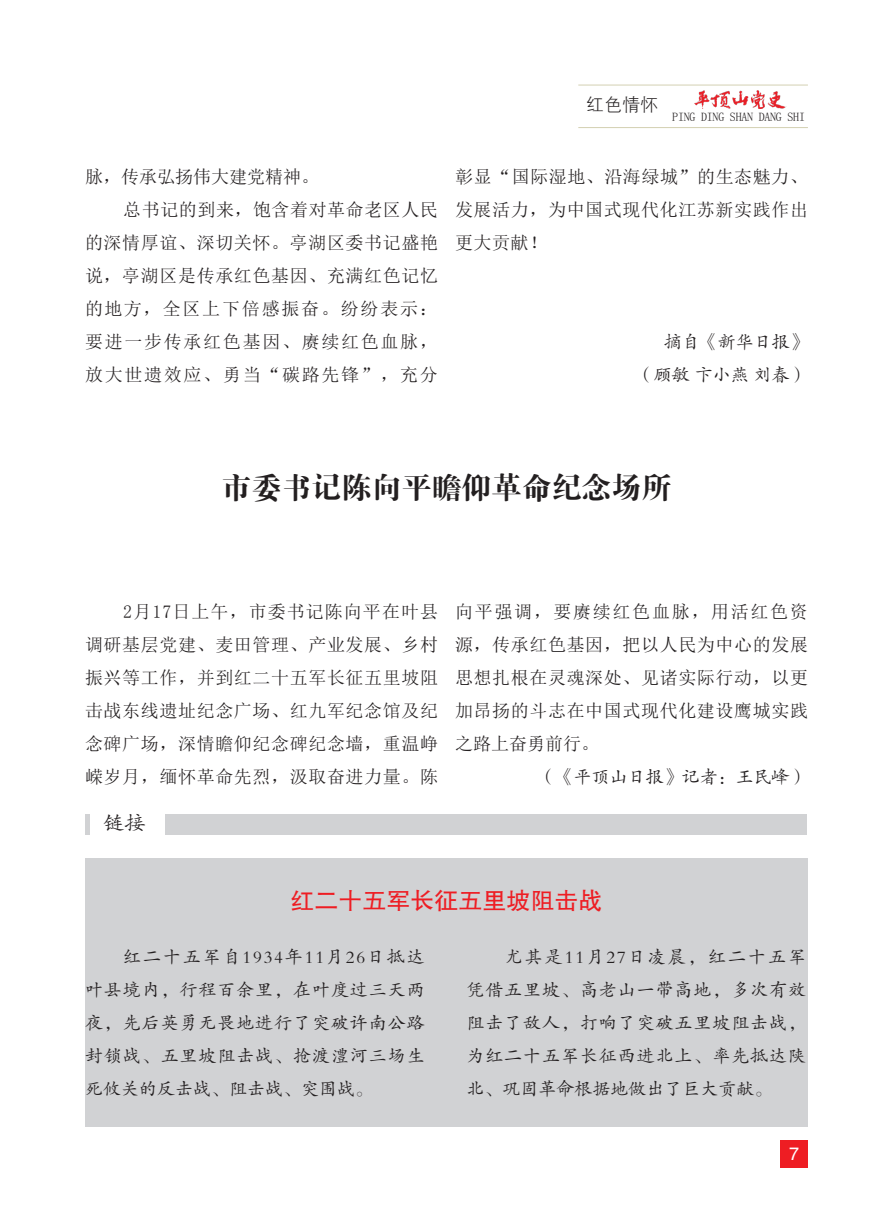
<style>
.page{position:relative;width:893px;height:1212px;background:#fff}
.page>*{position:absolute;margin:0;border:0;box-sizing:border-box;transform-origin:0 0}
.t1{font:30px "FZDBSK GBK1 0";color:#231f20}
.t2{font:24px "FZHTK GBK1 0";color:#ee1d23}
.t3{font:21px "FZKTK GBK1 0";color:#231f20}
.t4{font:18px/33px "Sim Sun";letter-spacing:.035em;color:#231f20;text-align:justify}
.t5{font:18px/33px "FZKTK GBK1 0";letter-spacing:.05em;color:#231f20;text-align:justify}
.t6{font:18px "FZKTK GBK1 0";color:#231f20}
.t7{font:18px "Sim Sun";color:#231f20}
.t8{font:18px "FZXH1 K GBK1 0";color:#231f20}
.t9{font:18px "FZHTK GBK1 0";color:#fff}
.t10{font:12px "Sim Sun";letter-spacing:-.02em;color:#231f20}
</style>
<div class="page">
<img style="left:694px;top:90px;width:92px;height:19px">
<hr style="left:578px;top:85px;width:230px;height:1px;background:#d3d0b2">
<hr style="left:578px;top:127px;width:230px;height:1px;background:#d3d0b2">
<div style="left:780px;top:1140px;width:28px;height:27px;background:#ee1d23"></div>
<div style="left:85px;top:814px;width:5px;height:21px;background:#d1d2d4"></div>
<div style="left:165px;top:814px;width:641px;height:21px;background:#d1d2d4"></div>
<div style="left:85px;top:858px;width:723px;height:269px;background:#d1d2d4"></div>
<p class="t8" style="left:586px;top:95px;width:73px">红色情怀</p>
<p class="t10" style="left:672px;top:110px;width:134px">PING DING SHAN DANG SHI</p>
<p class="t7" style="left:85px;top:167px;width:235px">脉，传承弘扬伟大建党精神。</p>
<p class="t4" style="left:85px;top:193px;width:355px;text-indent:38px">总书记的到来，饱含着对革命老区人民的深情厚谊、深切关怀。亭湖区委书记盛艳说，亭湖区是传承红色基因、充满红色记忆的地方，全区上下倍感振奋。纷纷表示：要进一步传承红色基因、赓续红色血脉，放大世遗效应、勇当“碳路先锋”，充分</p>
<p class="t4" style="left:455px;top:160px;width:355px">彰显“国际湿地、沿海绿城”的生态魅力、发展活力，为中国式现代化江苏新实践作出更大贡献！</p>
<p class="t5" style="left:664px;top:326px;width:145px">摘自《新华日报》</p>
<p class="t5" style="left:636px;top:359px;width:173px">（顾敏 卞小燕 刘春）</p>
<p class="t1" style="left:221px;top:471px;width:452px">市委书记陈向平瞻仰革命纪念场所</p>
<p class="t4" style="left:85px;top:595px;width:355px;text-indent:38px">2月17日上午，市委书记陈向平在叶县调研基层党建、麦田管理、产业发展、乡村振兴等工作，并到红二十五军长征五里坡阻击战东线遗址纪念广场、红九军纪念馆及纪念碑广场，深情瞻仰纪念碑纪念墙，重温峥嵘岁月，缅怀革命先烈，汲取奋进力量。陈</p>
<p class="t4" style="left:455px;top:595px;width:355px">向平强调，要赓续红色血脉，用活红色资源，传承红色基因，把以人民为中心的发展思想扎根在灵魂深处、见诸实际行动，以更加昂扬的斗志在中国式现代化建设鹰城实践之路上奋勇前行。</p>
<p class="t6" style="left:538px;top:768px;width:271px">（《平顶山日报》记者：王民峰）</p>
<p class="t3" style="left:103px;top:811px;width:43px">链接</p>
<p class="t2" style="left:290px;top:887px;width:314px">红二十五军长征五里坡阻击战</p>
<p class="t5" style="left:85px;top:940px;width:341px;text-indent:38px">红二十五军自1934年11月26日抵达叶县境内，行程百余里，在叶度过三天两夜，先后英勇无畏地进行了突破许南公路封锁战、五里坡阻击战、抢渡澧河三场生死攸关的反击战、阻击战、突围战。</p>
<p class="t5" style="left:466px;top:940px;width:341px;text-indent:38px">尤其是11月27日凌晨，红二十五军凭借五里坡、高老山一带高地，多次有效阻击了敌人，打响了突破五里坡阻击战，为红二十五军长征西进北上、率先抵达陕北、巩固革命根据地做出了巨大贡献。</p>
<p class="t9" style="left:789px;top:1144px;width:11px">7</p>
</div>
